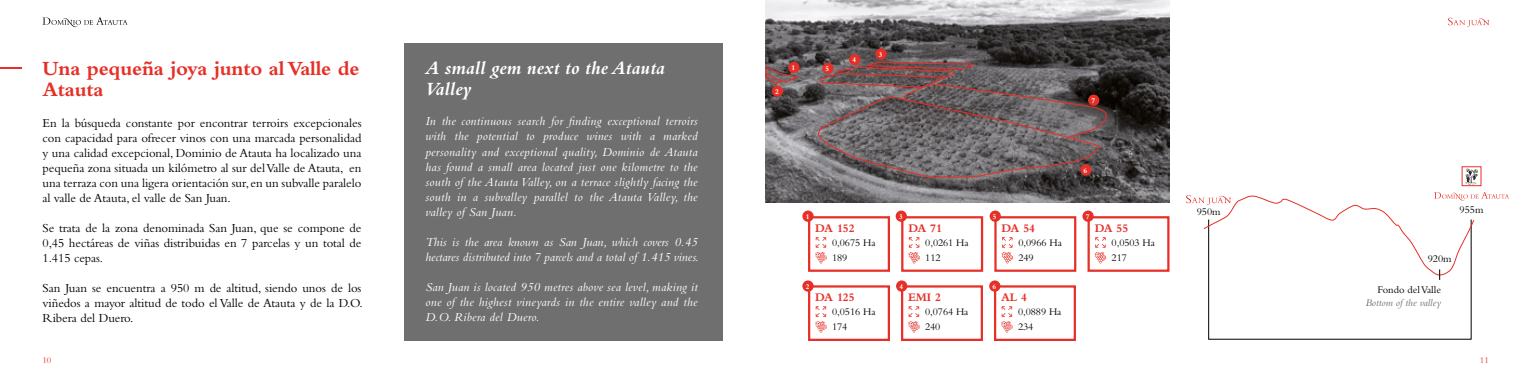
<style>
.page{position:relative;width:1531px;height:383px;background:#fff}
.page>*{position:absolute;margin:0;border:0;box-sizing:border-box;transform-origin:0 0}
.t1{font:700 21px/21px "Bembo Std";letter-spacing:-.01em;color:#e63027}
.t2{font:italic 700 19.5px/21px "Bembo Std";color:#fff}
.t3{font:12.75px/15px "Bembo Std";letter-spacing:-.005em;color:#000;text-align:justify}
.t4{font:italic 12.75px/15px "Bembo Std";letter-spacing:.01em;color:#fff;text-align:justify}
.t5{font:700 12px "Bembo Std";letter-spacing:-.005em;color:#e63027}
.t6{font:10.65px "Bembo Std";color:#000}
.t7{font:italic 10.65px "Bembo Std";color:#706f6f}
.t8{font:10.5px/15px "Bembo Std";letter-spacing:-.005em;color:#000}
.t9{font:9px "Bembo Std";color:#e63027}
.t10{font:700 7.5px "Bembo Std";color:#fff}
</style>
<div class="page">
<svg style="left:43px;top:17px;width:85px;height:10px"></svg>
<svg style="left:1448px;top:18px;width:41px;height:9px"></svg>
<hr style="left:0;top:67px;width:21px;height:2px;background:#e63027">
<div style="left:404px;top:43px;width:319px;height:297px;background:#706f6f"></div>
<svg style="left:1465px;top:168px;width:13px;height:16px"></svg>
<div style="left:1462px;top:166px;width:19px;height:20px;border:1px solid #e63027"></div>
<svg style="left:1186px;top:192px;width:323px;height:88px"></svg>
<div style="left:994px;top:216px;width:82px;height:56px;background:#fff;border:2px solid #e63027"></div>
<svg style="left:1001px;top:237px;width:12px;height:26px"></svg>
<div style="left:901px;top:216px;width:82px;height:56px;background:#fff;border:2px solid #e63027"></div>
<svg style="left:908px;top:237px;width:12px;height:26px"></svg>
<div style="left:1087px;top:216px;width:82px;height:56px;background:#fff;border:2px solid #e63027"></div>
<svg style="left:1094px;top:237px;width:12px;height:26px"></svg>
<div style="left:808px;top:285px;width:82px;height:56px;background:#fff;border:2px solid #e63027"></div>
<svg style="left:815px;top:306px;width:12px;height:26px"></svg>
<div style="left:808px;top:216px;width:82px;height:56px;background:#fff;border:2px solid #e63027"></div>
<svg style="left:815px;top:237px;width:12px;height:26px"></svg>
<div style="left:901px;top:285px;width:82px;height:56px;background:#fff;border:2px solid #e63027"></div>
<svg style="left:908px;top:306px;width:12px;height:26px"></svg>
<div style="left:994px;top:285px;width:82px;height:56px;background:#fff;border:2px solid #e63027"></div>
<svg style="left:1001px;top:306px;width:12px;height:26px"></svg>
<img style="left:766px;top:0;width:403px;height:202px">
<svg style="left:816px;top:95px;width:286px;height:83px;background:#6f686a"></svg>
<svg style="left:818px;top:61px;width:290px;height:77px;background:#6a5e5f"></svg>
<svg style="left:765px;top:66px;width:36px;height:19px"></svg>
<div style="left:802px;top:210px;width:12px;height:12px;background:#e63027;border-radius:50%"></div>
<div style="left:788px;top:62px;width:11px;height:11px;background:#e63027;border-radius:50%"></div>
<div style="left:896px;top:280px;width:11px;height:11px;background:#e63027;border-radius:50%"></div>
<div style="left:849px;top:54px;width:11px;height:11px;background:#e63027;border-radius:50%"></div>
<div style="left:802px;top:280px;width:12px;height:11px;background:#e63027;border-radius:50%"></div>
<div style="left:772px;top:85px;width:11px;height:12px;background:#e63027;border-radius:50%"></div>
<div style="left:989px;top:210px;width:12px;height:12px;background:#e63027;border-radius:50%"></div>
<div style="left:822px;top:63px;width:11px;height:11px;background:#e63027;border-radius:50%"></div>
<div style="left:895px;top:210px;width:12px;height:12px;background:#e63027;border-radius:50%"></div>
<div style="left:875px;top:48px;width:12px;height:12px;background:#e63027;border-radius:50%"></div>
<div style="left:989px;top:280px;width:11px;height:11px;background:#e63027;border-radius:50%"></div>
<div style="left:1080px;top:164px;width:11px;height:11px;background:#e63027;border-radius:50%"></div>
<div style="left:1082px;top:210px;width:11px;height:12px;background:#e63027;border-radius:50%"></div>
<div style="left:1088px;top:94px;width:11px;height:12px;background:#e63027;border-radius:50%"></div>
<h1 class="t1" style="left:43px;top:58px;width:319px">Una pequeña joya junto al Valle de<br>Atauta</h1>
<p class="t3" style="left:43px;top:115px;width:320px">En la búsqueda constante por encontrar terroirs excepcionales con capacidad para ofrecer vinos con una marcada personalidad y una calidad excepcional, Dominio de Atauta ha localizado una pequeña zona situada un kilómetro al sur del Valle de Atauta, en una terraza con una ligera orientación sur, en un subvalle paralelo al valle de Atauta, el valle de San Juan.</p>
<p class="t3" style="left:43px;top:220px;width:320px">Se trata de la zona denominada San Juan, que se compone de 0,45 hectáreas de viñas distribuidas en 7 parcelas y un total de 1.415 cepas.</p>
<p class="t3" style="left:43px;top:280px;width:322px">San Juan se encuentra a 950 m de altitud, siendo unos de los viñedos a mayor altitud de todo el Valle de Atauta y de la D.O.<br>Ribera del Duero.</p>
<h2 class="t2" style="left:425px;top:58px;width:241px">A small gem next to the Atauta<br>Valley</h2>
<p class="t4" style="left:425px;top:114px;width:274px">In the continuous search for finding exceptional terroirs with the potential to produce wines with a marked personality and exceptional quality, Dominio de Atauta has found a small area located just one kilometre to the south of the Atauta Valley, on a terrace slightly facing the south in a subvalley parallel to the Atauta Valley, the valley of San Juan.</p>
<p class="t4" style="left:425px;top:234px;width:275px">This is the area known as San Juan, which covers 0.45 hectares distributed into 7 parcels and a total of 1.415 vines.</p>
<p class="t4" style="left:425px;top:279px;width:274px">San Juan is located 950 metres above sea level, making it one of the highest vineyards in the entire valley and the D.O. Ribera del Duero.</p>
<p class="t10" style="left:775px;top:87px;width:5px">2</p>
<p class="t10" style="left:791px;top:63px;width:5px">1</p>
<p class="t10" style="left:825px;top:64px;width:5px">5</p>
<p class="t10" style="left:852px;top:56px;width:5px">4</p>
<p class="t10" style="left:879px;top:50px;width:5px">3</p>
<p class="t10" style="left:1091px;top:96px;width:5px">7</p>
<p class="t10" style="left:1083px;top:166px;width:5px">6</p>
<p class="t10" style="left:806px;top:212px;width:5px">1</p>
<p class="t10" style="left:899px;top:212px;width:5px">3</p>
<p class="t10" style="left:993px;top:212px;width:5px">5</p>
<p class="t10" style="left:1086px;top:212px;width:5px">7</p>
<p class="t5" style="left:815px;top:221px;width:41px">DA 152</p>
<p class="t5" style="left:908px;top:221px;width:35px">DA 71</p>
<p class="t5" style="left:1001px;top:221px;width:35px">DA 54</p>
<p class="t5" style="left:1095px;top:221px;width:35px">DA 55</p>
<p class="t8" style="left:832px;top:235px;width:45px">0,0675 Ha<br>189</p>
<p class="t8" style="left:925px;top:235px;width:45px">0,0261 Ha<br>112</p>
<p class="t8" style="left:1018px;top:235px;width:45px">0,0966 Ha<br>249</p>
<p class="t8" style="left:1111px;top:235px;width:45px">0,0503 Ha<br>217</p>
<p class="t10" style="left:806px;top:282px;width:5px">2</p>
<p class="t10" style="left:899px;top:282px;width:5px">4</p>
<p class="t10" style="left:992px;top:282px;width:5px">6</p>
<p class="t5" style="left:815px;top:290px;width:41px">DA 125</p>
<p class="t5" style="left:908px;top:290px;width:35px">EMI 2</p>
<p class="t5" style="left:1001px;top:290px;width:27px">AL 4</p>
<p class="t8" style="left:832px;top:304px;width:45px">0,0516 Ha<br>174</p>
<p class="t8" style="left:925px;top:304px;width:45px">0,0764 Ha<br>240</p>
<p class="t8" style="left:1018px;top:304px;width:45px">0,0889 Ha<br>234</p>
<p class="t6" style="left:1196px;top:206px;width:25px">950m</p>
<p class="t6" style="left:1459px;top:203px;width:25px">955m</p>
<p class="t6" style="left:1427px;top:253px;width:25px">920m</p>
<p class="t6" style="left:1377px;top:284px;width:65px">Fondo del Valle</p>
<p class="t7" style="left:1365px;top:296px;width:77px">Bottom of the valley</p>
<p class="t9" style="left:43px;top:355px;width:10px">10</p>
<p class="t9" style="left:1480px;top:355px;width:10px">11</p>
</div>
